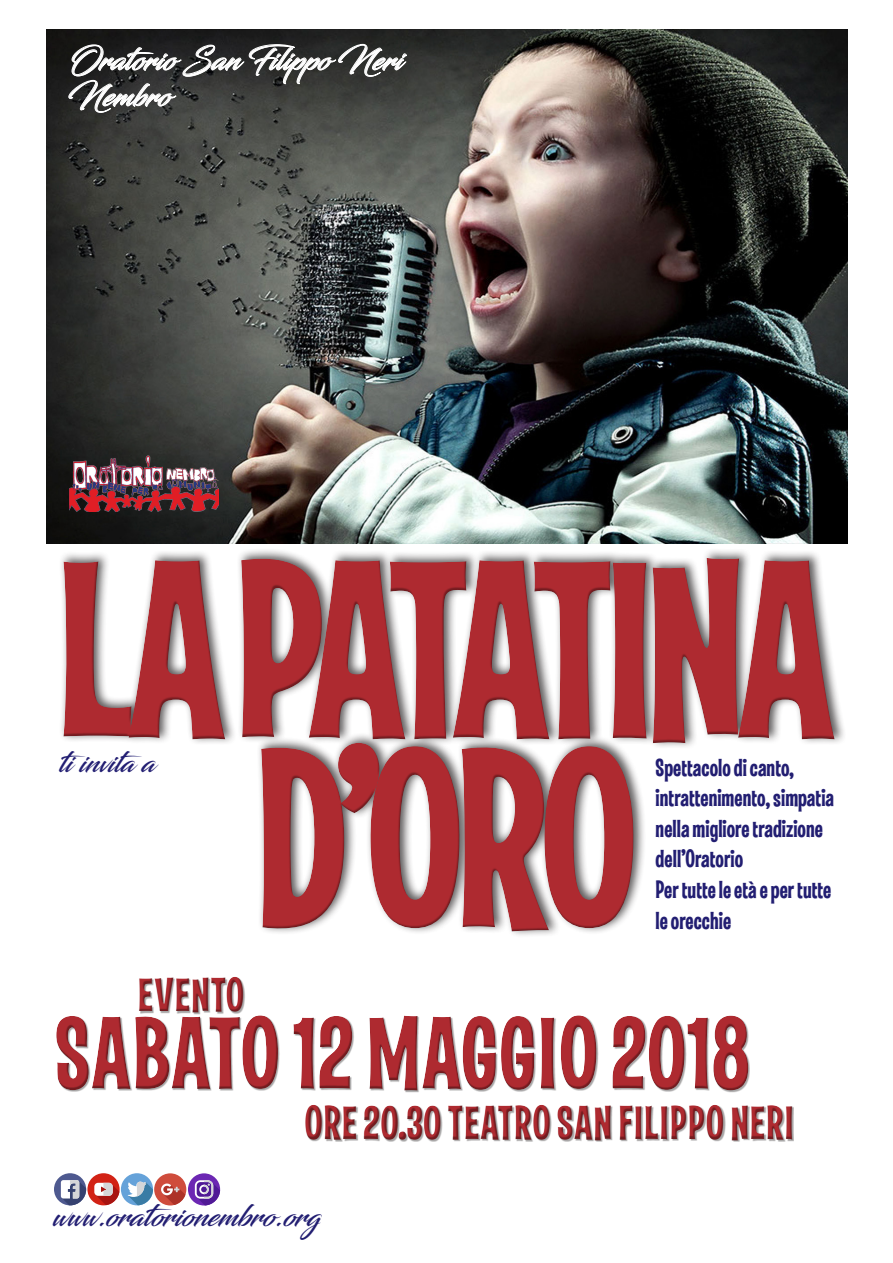
<style>
.page{position:relative;width:893px;height:1263px;background:#fff}
.page>*{position:absolute;margin:0;border:0;box-sizing:border-box;transform-origin:0 0}
.t1{font:257.25px/189px "Las Vegas Jackpot";letter-spacing:-.04em;color:#ae2a30;text-align:center}
.t2{font:103.95px "Las Vegas Jackpot";color:#ae2a30}
.t3{font:48.6px "Las Vegas Jackpot";letter-spacing:.015em;color:#ae2a30}
.t4{font:30px "Blacksword";color:#fff}
.t5{font:30px "Blacksword";color:#221e72}
.t6{font:28.5px "Blacksword";color:#221e72}
.t7{font:25.5px/30.6px "Las Vegas Jackpot";color:#221e72}
</style>
<div class="page">
<div style="left:36px;top:510px;width:857px;height:471px;background:#231f20;opacity:.4"></div>
<img style="left:47px;top:30px;width:801px;height:513px">
<img style="left:69px;top:455px;width:149px;height:56px">
<div style="left:47px;top:996px;width:797px;height:115px;background:#231f20;opacity:.4"></div>
<div style="left:301px;top:1095px;width:537px;height:78px;background:#231f20;opacity:.4"></div>
<div style="left:134px;top:968px;width:530px;height:56px;background:#231f20;opacity:.4"></div>
<svg style="left:61px;top:44px;width:346px;height:90px"></svg>
<svg style="left:58px;top:751px;width:101px;height:30px"></svg>
<div style="left:154px;top:1173px;width:32px;height:32px;background:#cf4c3c;border-radius:50%"></div>
<svg style="left:161px;top:1183px;width:24px;height:22px"></svg>
<svg style="left:54px;top:1173px;width:32px;height:32px"></svg>
<svg style="left:61px;top:1180px;width:25px;height:25px"></svg>
<div style="left:87px;top:1173px;width:33px;height:32px;background:#d22215;border-radius:50%"></div>
<svg style="left:94px;top:1183px;width:25px;height:22px"></svg>
<div style="left:188px;top:1173px;width:32px;height:32px;background:#6c27b3;border-radius:50%"></div>
<svg style="left:195px;top:1180px;width:25px;height:25px"></svg>
<div style="left:121px;top:1173px;width:32px;height:32px;background:#65a2d9;border-radius:50%"></div>
<svg style="left:128px;top:1182px;width:25px;height:23px"></svg>
<p class="t4" style="left:68px;top:42px;width:336px">Oratorio San Filippo Neri</p>
<p class="t4" style="left:68px;top:78px;width:104px">Nembro</p>
<h1 class="t1" style="left:57px;top:556px;width:781px">LA PATATINA<br>D’ORO</h1>
<p class="t6" style="left:60px;top:746px;width:97px">ti invita a</p>
<p class="t7" style="left:656px;top:752px;width:180px">Spettacolo di canto, intrattenimento, simpatia nella migliore tradizione dell’Oratorio</p>
<p class="t7" style="left:656px;top:874px;width:177px">Per tutte le età e per tutte le orecchie</p>
<h3 class="t3" style="left:138px;top:969px;width:108px">EVENTO</h3>
<h2 class="t2" style="left:55px;top:996px;width:697px">SABATO 12 MAGGIO 2018</h2>
<h3 class="t3" style="left:304px;top:1096px;width:491px">ORE 20.30 TEATRO SAN FILIPPO NERI</h3>
<p class="t5" style="left:53px;top:1198px;width:269px">www.oratorionembro.org</p>
</div>
